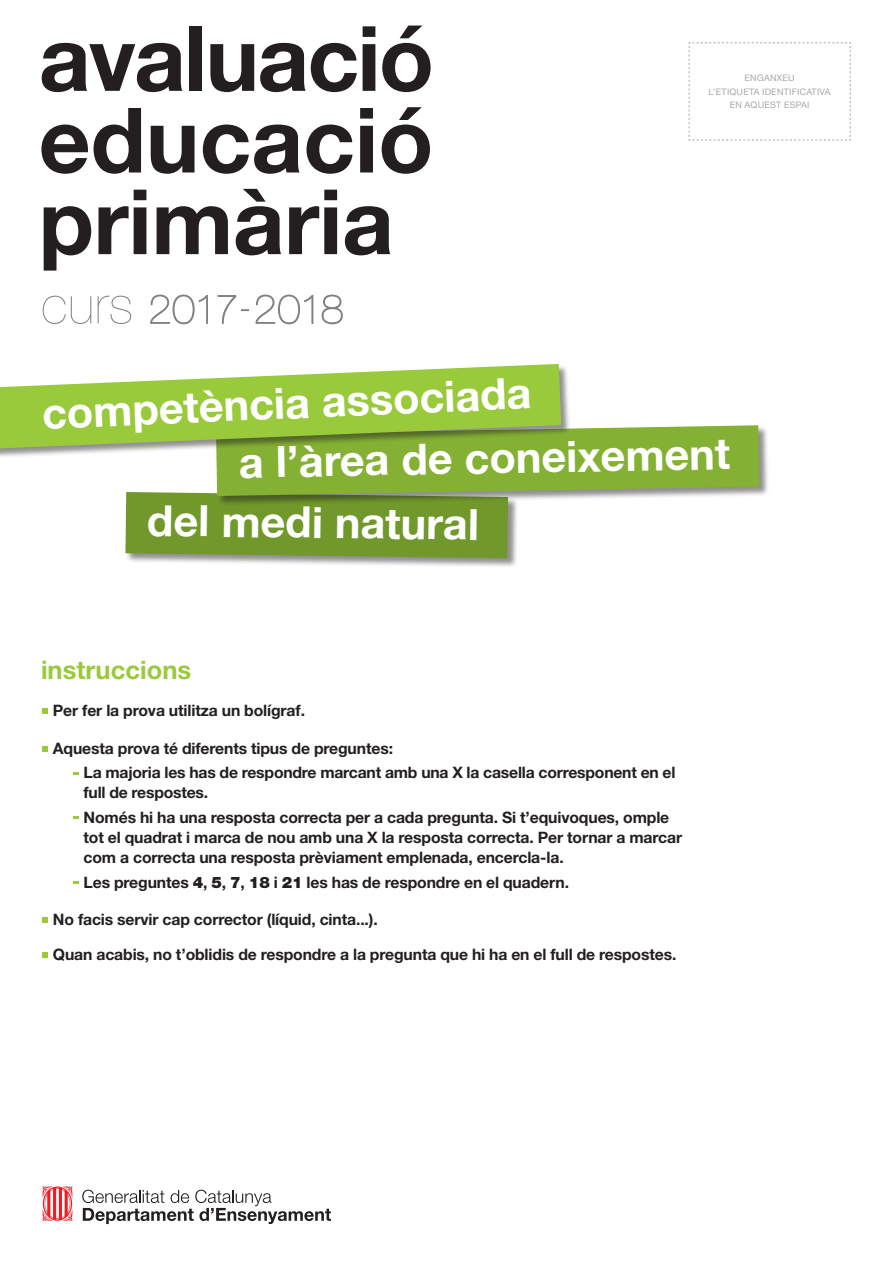
<style>
.page{position:relative;width:893px;height:1263px;background:#fff}
.page>*{position:absolute;margin:0;border:0;box-sizing:border-box;transform-origin:0 0}
.t1{font:700 90.3px/81.6px "Helvetica Neue";letter-spacing:-.005em;color:#231f20;text-align:justify}
.t2{font:700 43.2px "Helvetica Neue";color:#fff}
.t3{font:700 25.5px "Helvetica Neue";color:#99ca3b}
.t4{font:700 15.75px/24.5px "Helvetica Neue";letter-spacing:-.01em;color:#231f20}
.t5{font:9px/13.5px "Helvetica Neue";letter-spacing:.025em;color:#a8a9ad;text-align:center}
.s1{font-weight:900}
</style>
<div class="page">
<svg style="left:42px;top:1186px;width:31px;height:35px"></svg>
<svg style="left:82px;top:1190px;width:249px;height:34px"></svg>
<svg style="left:150px;top:295px;width:58px;height:29px"></svg>
<svg style="left:218px;top:295px;width:31px;height:28px"></svg>
<svg style="left:256px;top:295px;width:57px;height:29px"></svg>
<svg style="left:322px;top:295px;width:21px;height:29px"></svg>
<svg style="left:689px;top:42px;width:162px;height:99px"></svg>
<svg style="left:43px;top:708px;width:5px;height:6px"></svg>
<svg style="left:43px;top:746px;width:5px;height:5px"></svg>
<svg style="left:73px;top:772px;width:6px;height:2px"></svg>
<svg style="left:73px;top:816px;width:6px;height:3px"></svg>
<svg style="left:73px;top:881px;width:6px;height:3px"></svg>
<svg style="left:43px;top:917px;width:5px;height:6px"></svg>
<svg style="left:43px;top:952px;width:5px;height:6px"></svg>
<div style="left:125px;top:492px;width:393px;height:77px;background:#231f20;opacity:.5"></div>
<svg style="left:125px;top:425px;width:634px;height:133px"></svg>
<div style="left:0;top:364px;width:571px;height:104px;background:#231f20;opacity:.5"></div>
<svg style="left:0;top:364px;width:561px;height:84px;background:#a3cb57"></svg>
<h1 class="t1" style="left:39px;top:16px;width:397px">avaluació educació primària</h1>
<h2 class="t2" style="left:41px;top:385px;width:491px;rotate:-2deg">competència associada</h2>
<p class="t5" style="left:709px;top:71px;width:124px">ENGANXEU<br>L’ETIQUETA IDENTIFICATIVA<br>EN AQUEST ESPAI</p>
<h2 class="t2" style="left:238px;top:435px;width:493px;rotate:-1deg">a l’àrea de coneixement</h2>
<h2 class="t2" style="left:148px;top:493px;width:333px;rotate:1deg">del medi natural</h2>
<h3 class="t3" style="left:41px;top:654px;width:152px">instruccions</h3>
<p class="t4" style="left:53px;top:698px;width:254px">Per fer la prova utilitza un bolígraf.</p>
<p class="t4" style="left:84px;top:735px;width:593px;text-indent:-31px">Aquesta prova té diferents tipus de preguntes:<br>La majoria les has de respondre marcant amb una X la casella corresponent en el</p>
<p class="t4" style="left:84px;top:780px;width:587px">full de respostes.<br>Només hi ha una resposta correcta per a cada pregunta. Si t’equivoques, omple</p>
<p class="t4" style="left:84px;top:827px;width:600px;line-height:20.2px">tot el quadrat i marca de nou amb una X la resposta correcta. Per tornar a marcar com a correcta una resposta prèviament emplenada, encercla-la.</p>
<p class="t4" style="left:84px;top:870px;width:487px">Les preguntes <span class="s1">4</span>, <span class="s1">5</span>, <span class="s1">7</span>, <span class="s1">18</span> i <span class="s1">21</span> les has de respondre en el quadern.</p>
<p class="t4" style="left:53px;top:907px;width:326px">No facis servir cap corrector (líquid, cinta...).</p>
<p class="t4" style="left:53px;top:942px;width:625px">Quan acabis, no t’oblidis de respondre a la pregunta que hi ha en el full de respostes.</p>
</div>
